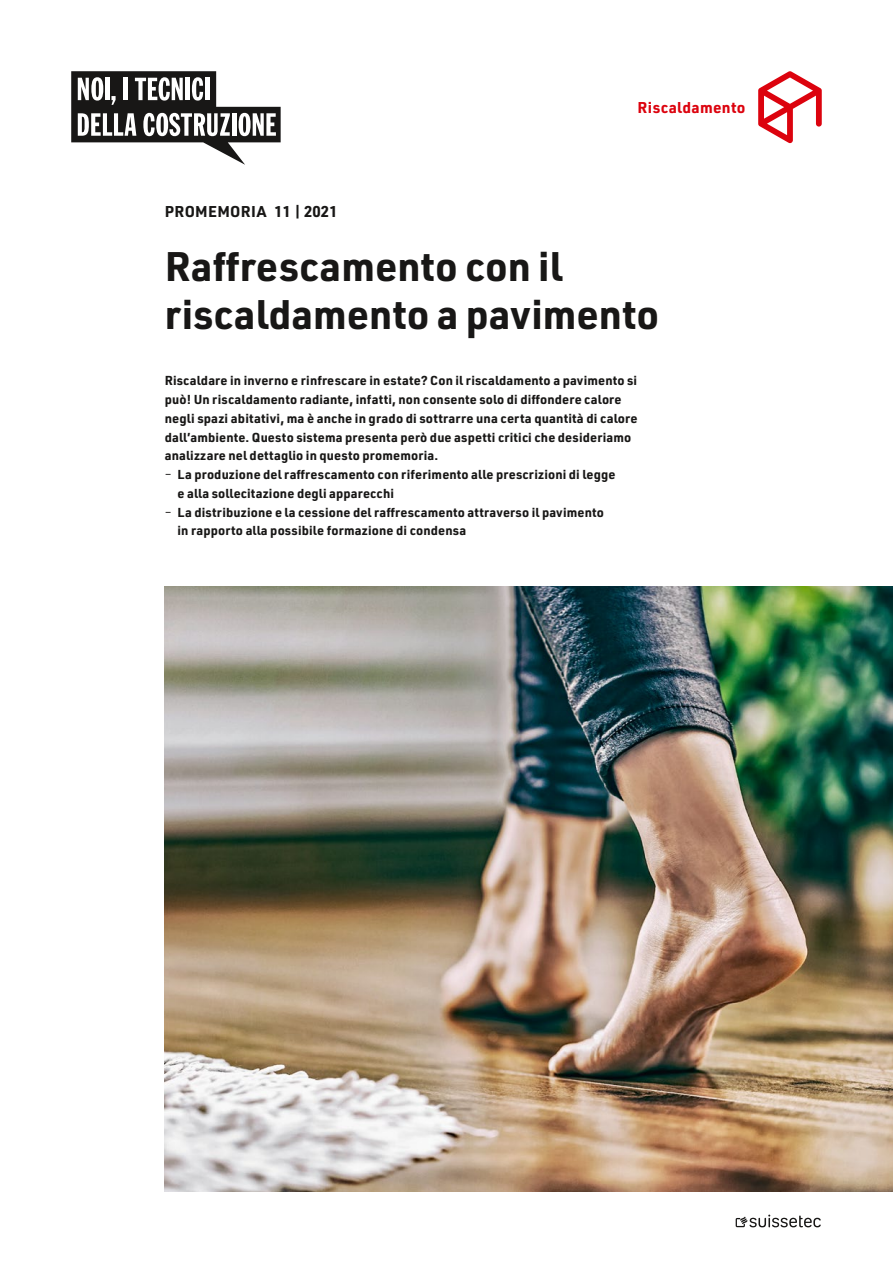
<style>
.page{position:relative;width:893px;height:1263px;background:#fff}
.page>*{position:absolute;margin:0;border:0;box-sizing:border-box;transform-origin:0 0}
.t1{font:700 40.5px/48px "URWDIN";color:#181716}
.t2{font:700 15.3px "URWDIN";letter-spacing:.02em;color:#181716}
.t3{font:700 15.3px "URWDIN";letter-spacing:.025em;color:#dc030e}
.t4{font:700 12.75px/18.8px "URWDIN";letter-spacing:.01em;color:#181716}
.s1{font-weight:400}
</style>
<div class="page">
<svg style="left:736px;top:1214px;width:85px;height:13px"></svg>
<img style="left:165px;top:586px;width:728px;height:606px">
<svg style="left:71px;top:71px;width:210px;height:94px"></svg>
<svg style="left:758px;top:71px;width:64px;height:72px"></svg>
<p class="t2" style="left:165px;top:201px;width:174px">PROMEMORIA 11 | 2021</p>
<p class="t3" style="left:638px;top:97px;width:109px">Riscaldamento</p>
<h1 class="t1" style="left:165px;top:241px;width:496px">Raffrescamento con il riscaldamento a pavimento</h1>
<p class="t4" style="left:165px;top:371px;width:474px">Riscaldare in inverno e rinfrescare in estate? Con il riscaldamento a pavimento si può! Un riscaldamento radiante, infatti, non consente solo di diffondere calore negli spazi abitativi, ma è anche in grado di sottrarre una certa quantità di calore dall’ambiente. Questo sistema presenta però due aspetti critici che desideriamo analizzare nel dettaglio in questo promemoria.</p>
<p class="t4" style="left:178px;top:465px;width:439px;text-indent:-13px"><span class="s1">–</span> La produzione del raffrescamento con riferimento alle prescrizioni di legge e alla sollecitazione degli apparecchi</p>
<p class="t4" style="left:178px;top:502px;width:428px;text-indent:-13px"><span class="s1">–</span> La distribuzione e la cessione del raffrescamento attraverso il pavimento in rapporto alla possibile formazione di condensa</p>
</div>
